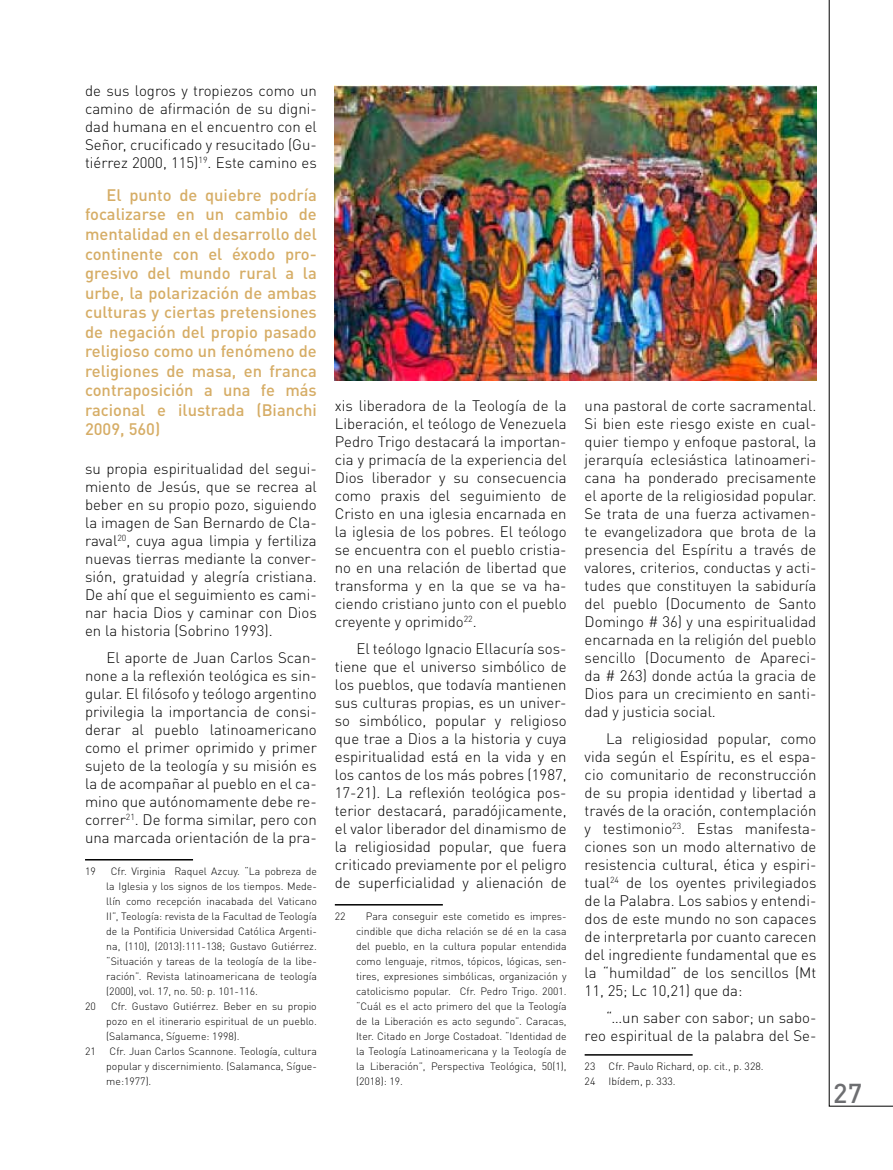
<style>
.page{position:relative;width:893px;height:1170px;background:#fff}
.page>*{position:absolute;margin:0;border:0;box-sizing:border-box;transform-origin:0 0}
.t1{font:500 27px "DIN Pro";color:#6d6e71}
.t2{font:500 16.5px/19.5px "DIN Pro";color:#d6ad66;text-align:justify}
.t3{font:300 15px/18px "DIN Pro";color:#000;text-align:justify}
.t4{font:300 10.5px/15px "DIN Pro";color:#000;text-align:justify}
</style>
<div class="page">
<svg style="left:829px;top:0;width:64px;height:1106px"></svg>
<hr style="left:85px;top:859px;width:108px;height:1px;background:#000">
<hr style="left:335px;top:904px;width:108px;height:1px;background:#000">
<hr style="left:585px;top:1054px;width:108px;height:1px;background:#000">
<img style="left:335px;top:85px;width:481px;height:296px">
<p class="t3" style="left:85px;top:80px;width:233px">de sus logros y tropiezos como un camino de afirmación de su digni&shy;dad humana en el encuentro con el Señor, crucificado y resucitado (Gu&shy;tiérrez 2000, 115)<sup>19</sup>. Este camino es</p>
<p class="t2" style="left:85px;top:183px;width:233px;text-indent:22px">El punto de quiebre podría focalizarse en un cambio de mentalidad en el desarrollo del continente con el éxodo pro&shy;gresivo del mundo rural a la urbe, la polarización de ambas culturas y ciertas pretensiones de negación del propio pasado religioso como un fenómeno de religiones de masa, en franca contraposición a una fe más racional e ilustrada (Bianchi 2009, 560)</p>
<p class="t3" style="left:85px;top:458px;width:233px">su propia espiritualidad del segui&shy;miento de Jesús, que se recrea al beber en su propio pozo, siguiendo la imagen de San Bernardo de Cla&shy;raval<sup>20</sup>, cuya agua limpia y fertiliza nuevas tierras mediante la conver&shy;sión, gratuidad y alegría cristiana.<br>De ahí que el seguimiento es cami&shy;nar hacia Dios y caminar con Dios en la historia (Sobrino 1993).</p>
<p class="t3" style="left:85px;top:647px;width:233px;text-indent:22px">El aporte de Juan Carlos Scan&shy;none a la reflexión teológica es sin&shy;gular. El filósofo y teólogo argentino privilegia la importancia de consi&shy;derar al pueblo latinoamericano como el primer oprimido y primer sujeto de la teología y su misión es la de acompañar al pueblo en el ca&shy;mino que autónomamente debe re&shy;correr<sup>21</sup>. De forma similar, pero con una marcada orientación de la pra-</p>
<p class="t4" style="left:85px;top:862px;width:12px">19</p>
<p class="t4" style="left:106px;top:862px;width:212px;text-indent:4px">Cfr. Virginia Raquel Azcuy. “La pobreza de la Iglesia y los signos de los tiempos. Mede&shy;llín como recepción inacabada del Vaticano II”, Teología: revista de la Facultad de Teología de la Pontificia Universidad Católica Argenti&shy;na, (110), (2013):111-138; Gustavo Gutiérrez. “Situación y tareas de la teología de la libe&shy;ración”. Revista latinoamericana de teología (2000), vol. 17, no. 50: p. 101-116.</p>
<p class="t4" style="left:85px;top:997px;width:12px">20</p>
<p class="t4" style="left:106px;top:997px;width:212px;text-indent:5px">Cfr. Gustavo Gutiérrez. Beber en su propio pozo en el itinerario espiritual de un pueblo. (Salamanca, Sígueme: 1998).</p>
<p class="t4" style="left:85px;top:1042px;width:12px">21</p>
<p class="t4" style="left:106px;top:1042px;width:212px;text-indent:3px">Cfr. Juan Carlos Scannone. Teología, cultura popular y discernimiento. (Salamanca, Sígue&shy;me:1977).</p>
<p class="t3" style="left:335px;top:395px;width:233px">xis liberadora de la Teología de la Liberación, el teólogo de Venezuela Pedro Trigo destacará la importan&shy;cia y primacía de la experiencia del Dios liberador y su consecuencia como praxis del seguimiento de Cristo en una iglesia encarnada en la iglesia de los pobres. El teólogo se encuentra con el pueblo cristia&shy;no en una relación de libertad que transforma y en la que se va ha&shy;ciendo cristiano junto con el pueblo creyente y oprimido<sup>22</sup>.</p>
<p class="t3" style="left:335px;top:638px;width:233px;text-indent:22px">El teólogo Ignacio Ellacuría sos&shy;tiene que el universo simbólico de los pueblos, que todavía mantienen sus culturas propias, es un univer&shy;so simbólico, popular y religioso que trae a Dios a la historia y cuya espiritualidad está en la vida y en los cantos de los más pobres (1987, 17-21). La reflexión teológica pos&shy;terior destacará, paradójicamente, el valor liberador del dinamismo de la religiosidad popular, que fuera criticado previamente por el peligro de superficialidad y alienación de</p>
<p class="t4" style="left:335px;top:907px;width:12px">22</p>
<p class="t4" style="left:356px;top:907px;width:212px;text-indent:10px">Para conseguir este cometido es impres&shy;cindible que dicha relación se dé en la casa del pueblo, en la cultura popular entendida como lenguaje, ritmos, tópicos, lógicas, sen&shy;tires, expresiones simbólicas, organización y catolicismo popular. Cfr. Pedro Trigo. 2001. “Cuál es el acto primero del que la Teología de la Liberación es acto segundo”. Caracas, Iter. Citado en Jorge Costadoat. “Identidad de la Teología Latinoamericana y la Teología de la Liberación”, Perspectiva Teológica, 50(1), (2018): 19.</p>
<p class="t3" style="left:585px;top:395px;width:233px">una pastoral de corte sacramental.<br>Si bien este riesgo existe en cual&shy;quier tiempo y enfoque pastoral, la jerarquía eclesiástica latinoameri&shy;cana ha ponderado precisamente el aporte de la religiosidad popular.<br>Se trata de una fuerza activamen&shy;te evangelizadora que brota de la presencia del Espíritu a través de valores, criterios, conductas y acti&shy;tudes que constituyen la sabiduría del pueblo (Documento de Santo Domingo # 36) y una espiritualidad encarnada en la religión del pueblo sencillo (Documento de Apareci&shy;da # 263) donde actúa la gracia de Dios para un crecimiento en santi&shy;dad y justicia social.</p>
<p class="t3" style="left:585px;top:728px;width:233px;text-indent:22px">La religiosidad popular, como vida según el Espíritu, es el espa&shy;cio comunitario de reconstrucción de su propia identidad y libertad a través de la oración, contemplación y testimonio<sup>23</sup>. Estas manifesta&shy;ciones son un modo alternativo de resistencia cultural, ética y espiri&shy;tual<sup>24</sup> de los oyentes privilegiados de la Palabra. Los sabios y entendi&shy;dos de este mundo no son capaces de interpretarla por cuanto carecen del ingrediente fundamental que es la “humildad” de los sencillos (Mt 11, 25; Lc 10,21) que da:</p>
<p class="t3" style="left:585px;top:1007px;width:233px;text-align:right">“…un saber con sabor; un sabo&shy;reo espiritual de la palabra del Se-</p>
<p class="t4" style="left:585px;top:1057px;width:12px">23</p>
<p class="t4" style="left:609px;top:1057px;width:156px">Cfr. Paulo Richard, op. cit., p. 328.</p>
<p class="t4" style="left:585px;top:1072px;width:12px">24</p>
<p class="t4" style="left:609px;top:1072px;width:68px">Ibídem, p. 333.</p>
<h1 class="t1" style="left:833px;top:1071px;width:30px">27</h1>
</div>
